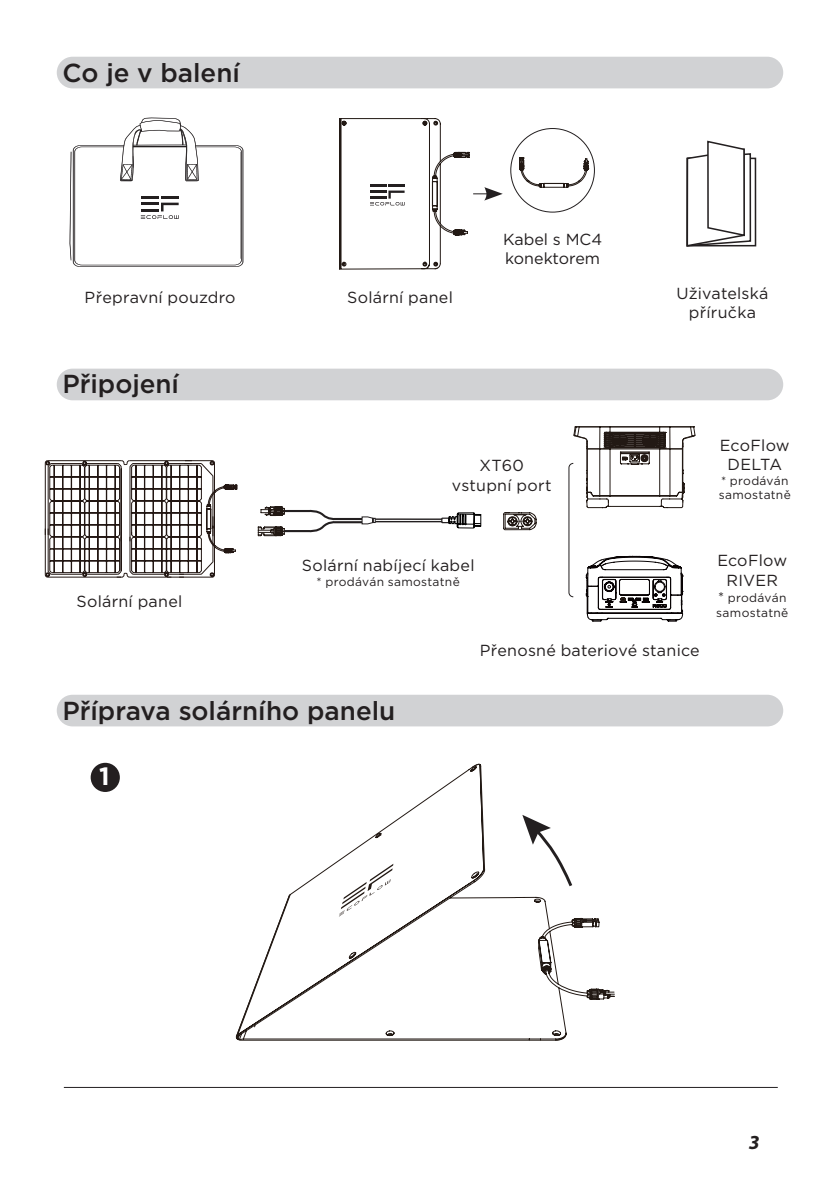
<style>
.page{position:relative;width:840px;height:1191px;background:#fff}
.page>*{position:absolute;margin:0;border:0;box-sizing:border-box;transform-origin:0 0}
.t1{font:500 26px "Gotham";color:#231f20}
.t2{font:700 25px "Gotham";color:#fff}
.t3{font:italic 700 20px "Myriad Pro";color:#231f20}
.t4{font:16px/19.2px "Gotham";letter-spacing:.015em;color:#231f20;text-align:center}
.t5{font:12px/14.4px "Gotham";letter-spacing:.025em;color:#231f20}
.s1{font-size:14px}
</style>
<div class="page">
<div style="left:57px;top:57px;width:725px;height:31px;background:#d1d2d4;border-radius:16px"></div>
<div style="left:57px;top:369px;width:725px;height:31px;background:#d1d2d4;border-radius:16px"></div>
<div style="left:57px;top:694px;width:725px;height:32px;background:#d1d2d4;border-radius:16px"></div>
<svg style="left:686px;top:140px;width:65px;height:107px"></svg>
<svg style="left:70px;top:118px;width:173px;height:149px"></svg>
<svg style="left:519px;top:157px;width:69px;height:31px"></svg>
<svg style="left:339px;top:118px;width:163px;height:152px"></svg>
<svg style="left:257px;top:506px;width:224px;height:30px"></svg>
<svg style="left:503px;top:512px;width:33px;height:18px"></svg>
<svg style="left:568px;top:426px;width:127px;height:195px"></svg>
<svg style="left:44px;top:460px;width:193px;height:118px"></svg>
<svg style="left:238px;top:920px;width:377px;height:121px"></svg>
<svg style="left:235px;top:763px;width:364px;height:277px"></svg>
<svg style="left:514px;top:896px;width:52px;height:144px"></svg>
<svg style="left:339px;top:863px;width:54px;height:53px"></svg>
<div style="left:91px;top:763px;width:29px;height:29px;background:#231f20;border-radius:50%"></div>
<hr style="left:64px;top:1087px;width:713px;height:1px;background:#231f20">
<h1 class="t1" style="left:62px;top:55px;width:179px">Co je v balení</h1>
<p class="t4" style="left:85px;top:287px;width:152px">Přepravní pouzdro</p>
<h1 class="t1" style="left:62px;top:367px;width:118px">Připojení</h1>
<p class="t4" style="left:77px;top:591px;width:107px">Solární panel</p>
<p class="t4" style="left:347px;top:287px;width:107px">Solární panel</p>
<p class="t4" style="left:503px;top:229px;width:100px;text-align:left">Kabel s MC4 konektorem</p>
<p class="t4" style="left:451px;top:456px;width:101px">XT60 vstupní port</p>
<p class="t4" style="left:302px;top:556px;width:174px">Solární nabíjecí kabel</p>
<p class="t5" style="left:316px;top:574px;width:144px">* prodáván samostatně</p>
<p class="t4" style="left:676px;top:283px;width:93px">Uživatelská příručka</p>
<p class="t4" style="left:719px;top:435px;width:71px">EcoFlow<br>DELTA</p>
<p class="t5" style="left:718px;top:473px;width:74px">* prodáván samostatně</p>
<p class="t4" style="left:717px;top:551px;width:71px">EcoFlow<br>RIVER</p>
<p class="t5" style="left:715px;top:590px;width:74px"><span class="s1">*</span> prodáván samostatně</p>
<p class="t4" style="left:479px;top:640px;width:221px">Přenosné bateriové stanice</p>
<h1 class="t1" style="left:62px;top:693px;width:334px">Příprava solárního panelu</h1>
<h2 class="t2" style="left:99px;top:760px;width:12px">1</h2>
<p class="t3" style="left:748px;top:1129px;width:12px">3</p>
</div>
